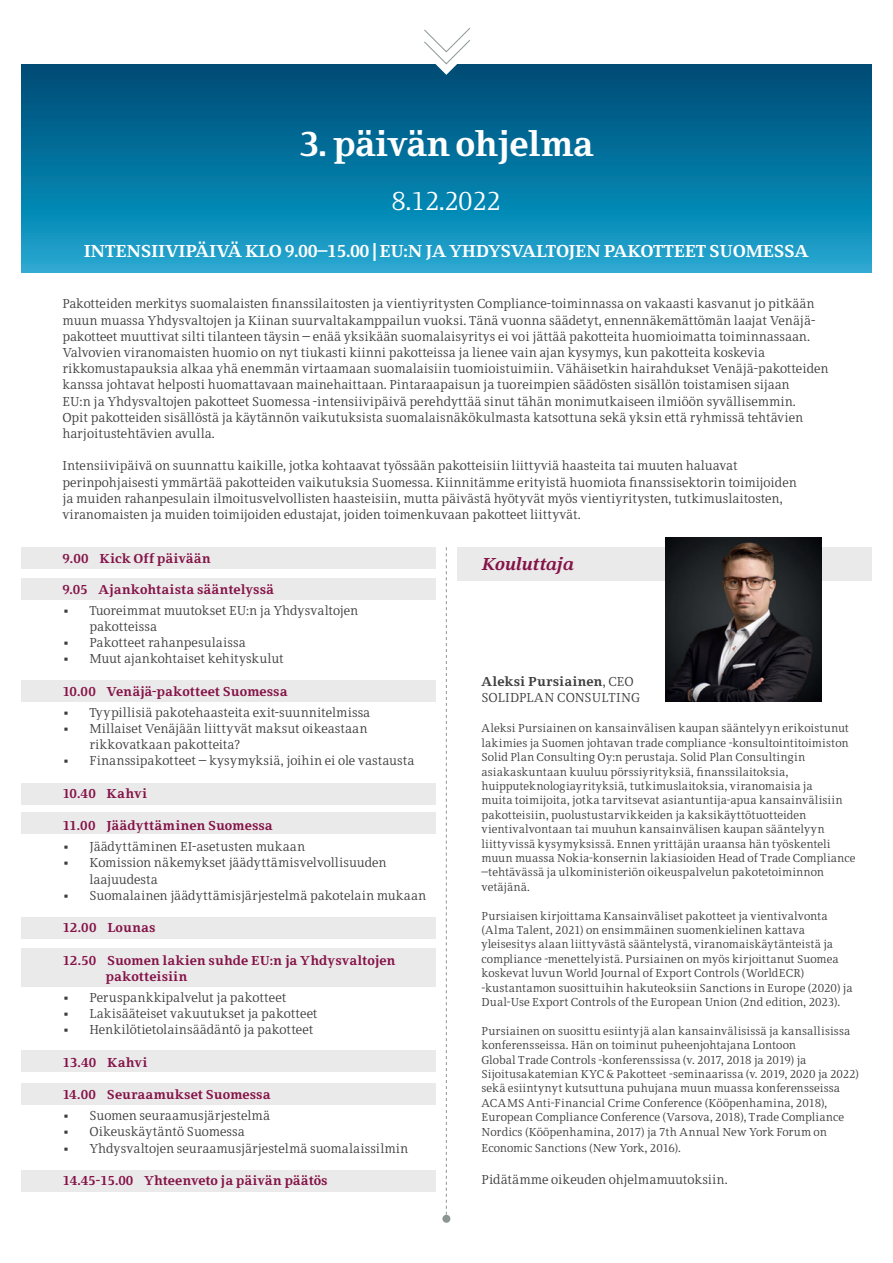
<style>
.page{position:relative;width:893px;height:1263px;background:#fff}
.page>*{position:absolute;margin:0;border:0;box-sizing:border-box;transform-origin:0 0}
.t1{font:700 36px "Fiona Serif";letter-spacing:-.025em;color:#fff}
.t2{font:27px "Fiona Serif";letter-spacing:-.025em;color:#fff}
.t3{font:700 18px "Fiona Serif";letter-spacing:-.025em;color:#fff}
.t4{font:italic 700 18px "Fiona Serif";color:#851348}
.t5{font:13.5px/16.2px "Fiona Serif";color:#3e3e3f}
.t6{font:700 13.5px/16.2px "Fiona Serif";color:#851348}
.t7{font:12px/14.4px "Fiona Serif";letter-spacing:.005em;color:#3e3e3f}
.s1{font-weight:700}
</style>
<div class="page">
<div style="left:21px;top:1050px;width:415px;height:22px;background:#eaeaea"></div>
<div style="left:21px;top:1083px;width:415px;height:22px;background:#eaeaea"></div>
<div style="left:21px;top:1170px;width:415px;height:22px;background:#eaeaea"></div>
<div style="left:21px;top:917px;width:415px;height:21px;background:#eaeaea"></div>
<div style="left:21px;top:812px;width:415px;height:21px;background:#eaeaea"></div>
<div style="left:21px;top:948px;width:415px;height:39px;background:#eaeaea"></div>
<div style="left:21px;top:680px;width:415px;height:22px;background:#eaeaea"></div>
<div style="left:21px;top:783px;width:415px;height:22px;background:#eaeaea"></div>
<div style="left:21px;top:578px;width:415px;height:22px;background:#eaeaea"></div>
<div style="left:21px;top:547px;width:415px;height:22px;background:#eaeaea"></div>
<svg style="left:446px;top:547px;width:1px;height:668px"></svg>
<div style="left:442px;top:1215px;width:8px;height:8px;background:#8a9694;border-radius:50%"></div>
<svg style="left:21px;top:64px;width:851px;height:208px;background:#0777a2"></svg>
<svg style="left:423px;top:28px;width:48px;height:47px"></svg>
<div style="left:457px;top:547px;width:414px;height:33px;background:#eaeaea"></div>
<img style="left:665px;top:538px;width:157px;height:164px">
<h1 class="t1" style="left:299px;top:122px;width:296px">3. päivän ohjelma</h1>
<h2 class="t2" style="left:392px;top:185px;width:111px">8.12.2022</h2>
<h3 class="t3" style="left:84px;top:240px;width:727px">INTENSIIVIPÄIVÄ KLO 9.00–15.00 | EU:N JA YHDYSVALTOJEN PAKOTTEET SUOMESSA</h3>
<p class="t5" style="left:62px;top:296px;width:768px">Pakotteiden merkitys suomalaisten finanssilaitosten ja vientiyritysten Compliance-toiminnassa on vakaasti kasvanut jo pitkään muun muassa Yhdysvaltojen ja Kiinan suurvaltakamppailun vuoksi. Tänä vuonna säädetyt, ennennäkemättömän laajat Venäjä&shy;pakotteet muuttivat silti tilanteen täysin – enää yksikään suomalaisyritys ei voi jättää pakotteita huomioimatta toiminnassaan.<br>Valvovien viranomaisten huomio on nyt tiukasti kiinni pakotteissa ja lienee vain ajan kysymys, kun pakotteita koskevia rikkomustapauksia alkaa yhä enemmän virtaamaan suomalaisiin tuomioistuimiin. Vähäisetkin hairahdukset Venäjä-pakotteiden kanssa johtavat helposti huomattavaan mainehaittaan. Pintaraapaisun ja tuoreimpien säädösten sisällön toistamisen sijaan<br>EU:n ja Yhdysvaltojen pakotteet Suomessa -intensiivipäivä perehdyttää sinut tähän monimutkaiseen ilmiöön syvällisemmin.<br>Opit pakotteiden sisällöstä ja käytännön vaikutuksista suomalaisnäkökulmasta katsottuna sekä yksin että ryhmissä tehtävien harjoitustehtävien avulla.</p>
<p class="t5" style="left:62px;top:458px;width:736px">Intensiivipäivä on suunnattu kaikille, jotka kohtaavat työssään pakotteisiin liittyviä haasteita tai muuten haluavat perinpohjaisesti ymmärtää pakotteiden vaikutuksia Suomessa. Kiinnitämme erityistä huomiota finanssisektorin toimijoiden ja muiden rahanpesulain ilmoitusvelvollisten haasteisiin, mutta päivästä hyötyvät myös vientiyritysten, tutkimuslaitosten, viranomaisten ja muiden toimijoiden edustajat, joiden toimenkuvaan pakotteet liittyvät.</p>
<p class="t6" style="left:62px;top:551px;width:150px">9.00 Kick Off päivään</p>
<p class="t6" style="left:62px;top:582px;width:213px">9.05 Ajankohtaista sääntelyssä</p>
<p class="t5" style="left:89px;top:603px;width:270px;text-indent:-27px">• Tuoreimmat muutokset EU:n ja Yhdysvaltojen pakotteissa</p>
<p class="t5" style="left:62px;top:635px;width:185px">• Pakotteet rahanpesulaissa</p>
<p class="t5" style="left:62px;top:651px;width:223px">• Muut ajankohtaiset kehityskulut</p>
<p class="t6" style="left:62px;top:684px;width:227px">10.00 Venäjä-pakotteet Suomessa</p>
<p class="t5" style="left:62px;top:705px;width:309px">• Tyypillisiä pakotehaasteita exit-suunnitelmissa</p>
<p class="t5" style="left:89px;top:721px;width:280px;text-indent:-27px">• Millaiset Venäjään liittyvät maksut oikeastaan rikkovatkaan pakotteita?</p>
<p class="t5" style="left:62px;top:753px;width:354px">• Finanssipakotteet – kysymyksiä, joihin ei ole vastausta</p>
<p class="t6" style="left:62px;top:786px;width:86px">10.40 Kahvi</p>
<p class="t6" style="left:62px;top:818px;width:212px">11.00 Jäädyttäminen Suomessa</p>
<p class="t5" style="left:62px;top:839px;width:244px">• Jäädyttäminen EI-asetusten mukaan</p>
<p class="t5" style="left:89px;top:855px;width:299px;text-indent:-27px">• Komission näkemykset jäädyttämisvelvollisuuden laajuudesta</p>
<p class="t5" style="left:62px;top:888px;width:365px">• Suomalainen jäädyttämisjärjestelmä pakotelain mukaan</p>
<p class="t6" style="left:62px;top:920px;width:95px">12.00 Lounas</p>
<p class="t6" style="left:106px;top:953px;width:291px;text-indent:-43px">12.50 Suomen lakien suhde EU:n ja Yhdysvaltojen pakotteisiin</p>
<p class="t5" style="left:62px;top:990px;width:225px">• Peruspankkipalvelut ja pakotteet</p>
<p class="t5" style="left:62px;top:1006px;width:257px">• Lakisääteiset vakuutukset ja pakotteet</p>
<p class="t5" style="left:62px;top:1022px;width:253px">• Henkilötietolainsäädäntö ja pakotteet</p>
<p class="t6" style="left:62px;top:1055px;width:87px">13.40 Kahvi</p>
<p class="t6" style="left:62px;top:1087px;width:210px">14.00 Seuraamukset Suomessa</p>
<p class="t5" style="left:62px;top:1108px;width:209px">• Suomen seuraamusjärjestelmä</p>
<p class="t5" style="left:62px;top:1124px;width:184px">• Oikeuskäytäntö Suomessa</p>
<p class="t5" style="left:62px;top:1140px;width:347px">• Yhdysvaltojen seuraamusjärjestelmä suomalaissilmin</p>
<p class="t6" style="left:62px;top:1173px;width:267px">14.45-15.00 Yhteenveto ja päivän päätös</p>
<h3 class="t4" style="left:481px;top:553px;width:94px">Kouluttaja</h3>
<p class="t5" style="left:481px;top:673px;width:160px"><span class="s1">Aleksi Pursiainen</span>, CEO<br>SOLIDPLAN CONSULTING</p>
<p class="t7" style="left:481px;top:722px;width:376px">Aleksi Pursiainen on kansainvälisen kaupan sääntelyyn erikoistunut lakimies ja Suomen johtavan trade compliance -konsultointitoimiston Solid Plan Consulting Oy:n perustaja. Solid Plan Consultingin asiakaskuntaan kuuluu pörssiyrityksiä, finanssilaitoksia, huipputeknologiayrityksiä, tutkimuslaitoksia, viranomaisia ja<br>muita toimijoita, jotka tarvitsevat asiantuntija-apua kansainvälisiin pakotteisiin, puolustustarvikkeiden ja kaksikäyttötuotteiden vientivalvontaan tai muuhun kansainvälisen kaupan sääntelyyn liittyvissä kysymyksissä. Ennen yrittäjän uraansa hän työskenteli muun muassa Nokia-konsernin lakiasioiden Head of Trade Compliance –tehtävässä ja ulkoministeriön oikeuspalvelun pakotetoiminnon vetäjänä.</p>
<p class="t7" style="left:481px;top:909px;width:373px">Pursiaisen kirjoittama Kansainväliset pakotteet ja vientivalvonta (Alma Talent, 2021) on ensimmäinen suomenkielinen kattava yleisesitys alaan liittyvästä sääntelystä, viranomaiskäytänteistä ja compliance -menettelyistä. Pursiainen on myös kirjoittanut Suomea koskevat luvun World Journal of Export Controls (WorldECR) -kustantamon suosittuihin hakuteoksiin Sanctions in Europe (2020) ja Dual-Use Export Controls of the European Union (2nd edition, 2023).</p>
<p class="t7" style="left:481px;top:1024px;width:379px">Pursiainen on suosittu esiintyjä alan kansainvälisissä ja kansallisissa konferensseissa. Hän on toiminut puheenjohtajana Lontoon<br>Global Trade Controls -konferenssissa (v. 2017, 2018 ja 2019) ja Sijoitusakatemian KYC &amp; Pakotteet -seminaarissa (v. 2019, 2020 ja 2022) sekä esiintynyt kutsuttuna puhujana muun muassa konferensseissa ACAMS Anti-Financial Crime Conference (Kööpenhamina, 2018), European Compliance Conference (Varsova, 2018), Trade Compliance Nordics (Kööpenhamina, 2017) ja 7th Annual New York Forum on</p>
<p class="t7" style="left:481px;top:1141px;width:201px">Economic Sanctions (New York, 2016).</p>
<p class="t5" style="left:481px;top:1172px;width:248px">Pidätämme oikeuden ohjelmamuutoksiin.</p>
</div>
